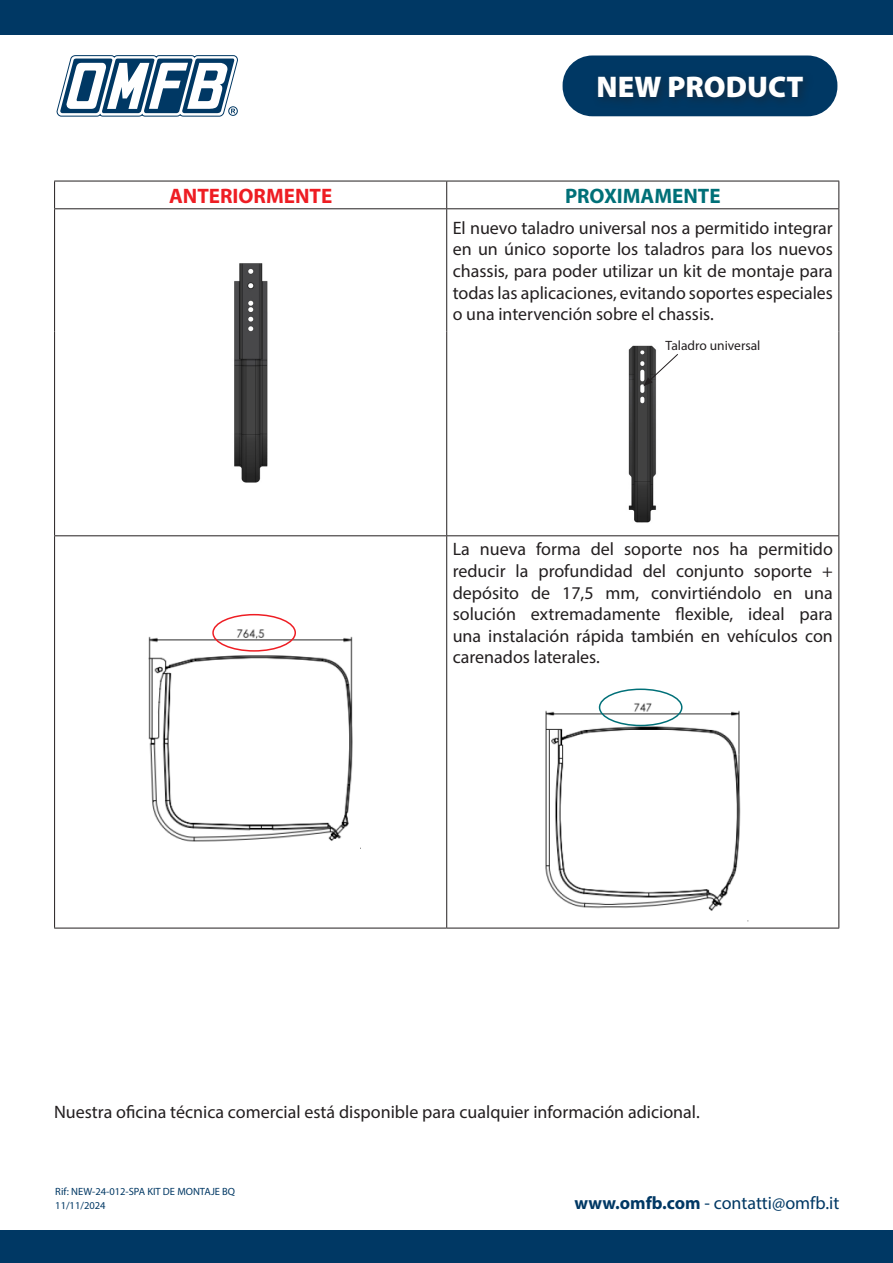
<style>
.page{position:relative;width:893px;height:1263px;background:#fff}
.page>*{position:absolute;margin:0;border:0;box-sizing:border-box;transform-origin:0 0}
.t1{font:900 30px "Myriad Pro";color:#fff}
.t2{font:700 21px "Myriad Pro";color:#ee1d23}
.t3{font:700 21px "Myriad Pro";color:#007078}
.t4{font:18px/21.6px "Myriad Pro";color:#231f20;text-align:justify}
.t5{font:18px "Myriad Pro";color:#003864}
.t6{font:13.5px "Myriad Pro";color:#231f20}
.t7{font:10.5px "Myriad Pro";color:#003864}
.s1{font-weight:700}
</style>
<div class="page">
<svg style="left:56px;top:55px;width:182px;height:62px"></svg>
<div style="left:0;top:0;width:893px;height:34px;background:#003864"></div>
<div style="left:0;top:1230px;width:893px;height:33px;background:#003864"></div>
<div style="left:563px;top:56px;width:274px;height:60px;background:#003864;border-radius:30px"></div>
<div style="left:592px;top:71px;width:222px;height:38px;background:#04345a"></div>
<hr style="left:54px;top:181px;width:393px;height:1px;background:#231f20">
<svg style="left:54px;top:181px;width:1px;height:27px"></svg>
<hr style="left:447px;top:181px;width:392px;height:1px;background:#231f20">
<svg style="left:446px;top:181px;width:1px;height:27px"></svg>
<svg style="left:838px;top:181px;width:1px;height:27px"></svg>
<hr style="left:54px;top:208px;width:393px;height:1px;background:#231f20">
<hr style="left:54px;top:209px;width:1px;height:123px;background:#231f20">
<hr style="left:447px;top:208px;width:392px;height:1px;background:#231f20">
<hr style="left:446px;top:209px;width:1px;height:123px;background:#231f20">
<hr style="left:838px;top:209px;width:1px;height:123px;background:#231f20">
<hr style="left:54px;top:332px;width:1px;height:203px;background:#231f20">
<hr style="left:446px;top:332px;width:1px;height:203px;background:#231f20">
<hr style="left:838px;top:332px;width:1px;height:203px;background:#231f20">
<hr style="left:54px;top:535px;width:393px;height:1px;background:#231f20">
<hr style="left:54px;top:536px;width:1px;height:392px;background:#231f20">
<hr style="left:447px;top:535px;width:392px;height:1px;background:#231f20">
<hr style="left:446px;top:536px;width:1px;height:392px;background:#231f20">
<hr style="left:838px;top:536px;width:1px;height:392px;background:#231f20">
<hr style="left:54px;top:928px;width:393px;height:1px;background:#231f20">
<hr style="left:447px;top:928px;width:392px;height:1px;background:#231f20">
<img style="left:234px;top:263px;width:34px;height:220px">
<img style="left:628px;top:345px;width:29px;height:178px">
<img style="left:148px;top:622px;width:213px;height:227px">
<div style="left:212px;top:614px;width:84px;height:38px;border:2px solid #ee1d23;border-radius:50%"></div>
<img style="left:545px;top:693px;width:203px;height:228px">
<div style="left:599px;top:688px;width:83px;height:38px;border:2px solid #007078;border-radius:50%"></div>
<svg style="left:643px;top:353px;width:35px;height:33px"></svg>
<p class="t1" style="left:597px;top:70px;width:208px">NEW PRODUCT</p>
<p class="t2" style="left:169px;top:182px;width:165px">ANTERIORMENTE</p>
<p class="t3" style="left:565px;top:182px;width:157px">PROXIMAMENTE</p>
<p class="t4" style="left:453px;top:217px;width:382px">El nuevo taladro universal nos a permitido integrar en un único soporte los taladros para los nuevos chassis, para poder utilizar un kit de montaje para todas las aplicaciones, evitando soportes especiales o una intervención sobre el chassis.</p>
<p class="t6" style="left:666px;top:337px;width:96px">Taladro universal</p>
<p class="t4" style="left:453px;top:538px;width:382px">La nueva forma del soporte nos ha permitido reducir la profundidad del conjunto soporte + depósito de 17,5 mm, convirtiéndolo en una solución extremadamente flexible, ideal para una instalación rápida también en vehículos con carenados laterales.</p>
<p class="t4" style="left:54px;top:1100px;width:647px">Nuestra oficina técnica comercial está disponible para cualquier información adicional.</p>
<p class="t7" style="left:55px;top:1185px;width:181px">Rif: NEW-24-012-SPA KIT DE MONTAJE BQ</p>
<p class="t7" style="left:55px;top:1199px;width:52px">11/11/2024</p>
<p class="t5" style="left:574px;top:1192px;width:266px"><span class="s1">www.omfb.com</span> - contatti@omfb.it</p>
</div>
